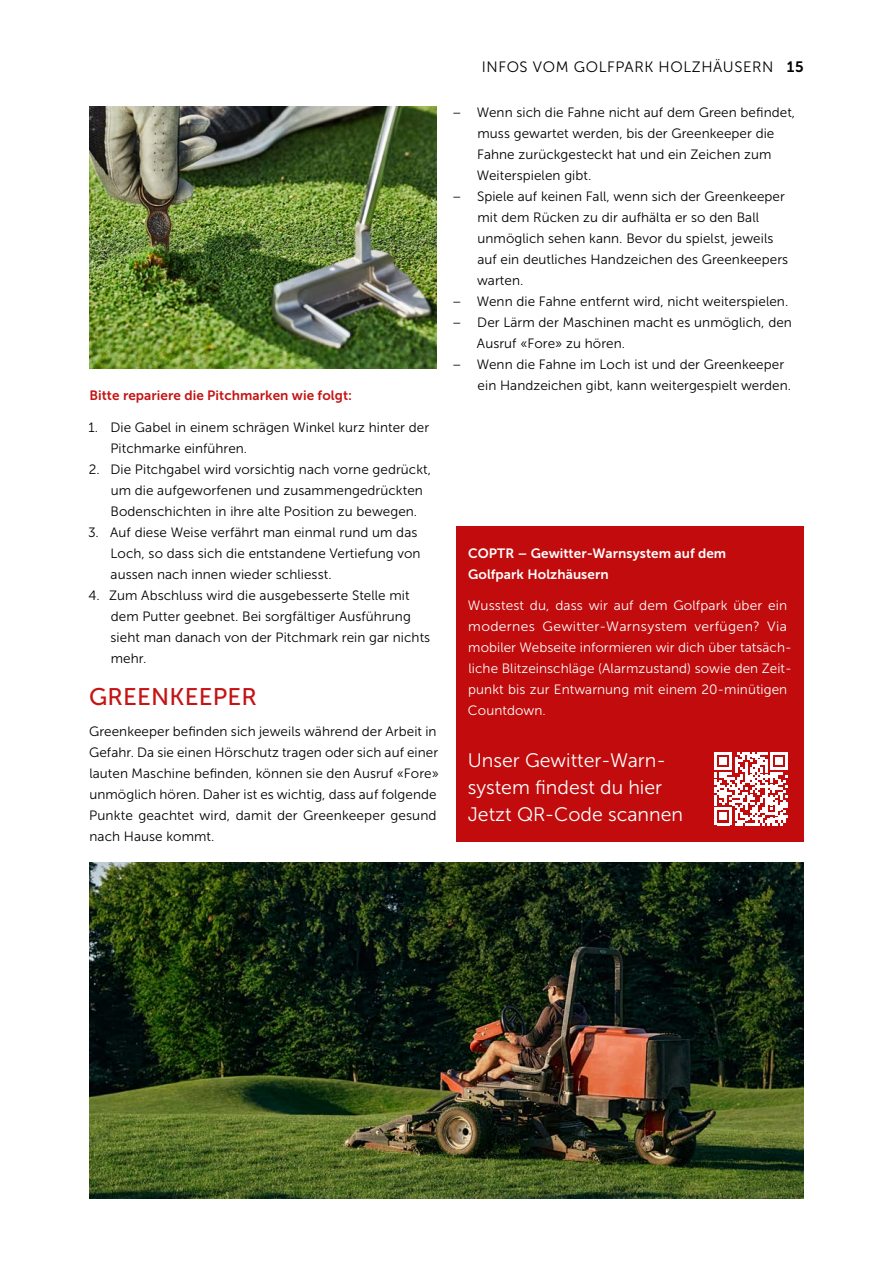
<style>
.page{position:relative;width:893px;height:1263px;background:#fff}
.page>*{position:absolute;margin:0;border:0;box-sizing:border-box;transform-origin:0 0}
.t1{font:24px "Museo Sans 500";letter-spacing:.01em;color:#c51415}
.t2{font:19.5px/27px "Museo Sans 300";color:#fff}
.t3{font:15px "Museo Sans 300";color:#000}
.t4{font:15px "Museo Sans 700";color:#000}
.t5{font:13.5px/21px "Museo Sans 300";letter-spacing:.005em;color:#000}
.t6{font:13.5px/21px "Museo Sans 300";letter-spacing:.005em;color:#fff}
.t7{font:13.5px/21px "Museo Sans 700";letter-spacing:.005em;color:#fff}
.t8{font:13.5px "Museo Sans 700";letter-spacing:.005em;color:#c51415}
</style>
<div class="page">
<img style="left:89px;top:862px;width:715px;height:336px">
<img style="left:89px;top:107px;width:348px;height:261px">
<div style="left:456px;top:526px;width:348px;height:315px;background:#c10b0c"></div>
<svg style="left:714px;top:752px;width:74px;height:73px"></svg>
<p class="t8" style="left:89px;top:388px;width:264px">Bitte repariere die Pitchmarken wie folgt:</p>
<p class="t5" style="left:110px;top:416px;width:320px;text-indent:-22px">1. Die Gabel in einem schrägen Winkel kurz hinter der<br>Pitchmarke einführen.</p>
<p class="t5" style="left:110px;top:459px;width:322px;text-indent:-22px">2. Die Pitchgabel wird vorsichtig nach vorne gedrückt, um die aufgeworfenen und zusammengedrückten<br>Bodenschichten in ihre alte Position zu bewegen.</p>
<p class="t5" style="left:110px;top:522px;width:311px;text-indent:-22px">3. Auf diese Weise verfährt man einmal rund um das<br>Loch, so dass sich die entstandene Vertiefung von aussen nach innen wieder schliesst.</p>
<p class="t5" style="left:111px;top:585px;width:321px;text-indent:-22px">4. Zum Abschluss wird die ausgebesserte Stelle mit dem Putter geebnet. Bei sorgfältiger Ausführung sieht man danach von der Pitchmark rein gar nichts mehr.</p>
<h1 class="t1" style="left:89px;top:683px;width:169px">GREENKEEPER</h1>
<p class="t5" style="left:89px;top:721px;width:351px">Greenkeeper befinden sich jeweils während der Arbeit in Gefahr. Da sie einen Hörschutz tragen oder sich auf einer lauten Maschine befinden, können sie den Ausruf «Fore» unmöglich hören. Daher ist es wichtig, dass auf folgende Punkte geachtet wird, damit der Greenkeeper gesund nach Hause kommt.</p>
<p class="t3" style="left:482px;top:59px;width:16px">Infos</p>
<p class="t3" style="left:533px;top:59px;width:13px">vom</p>
<p class="t3" style="left:574px;top:59px;width:23px">Golfpark</p>
<p class="t3" style="left:659px;top:59px;width:22px">Holzhäusern</p>
<p class="t4" style="left:787px;top:59px;width:18px">15</p>
<p class="t5" style="left:477px;top:101px;width:320px;text-indent:-25px">– Wenn sich die Fahne nicht auf dem Green befindet, muss gewartet werden, bis der Greenkeeper die Fahne zurückgesteckt hat und ein Zeichen zum Weiterspielen gibt.</p>
<p class="t5" style="left:477px;top:186px;width:313px;text-indent:-25px">– Spiele auf keinen Fall, wenn sich der Greenkeeper mit dem Rücken zu dir aufhälta er so den Ball unmöglich sehen kann. Bevor du spielst, jeweils auf ein deutliches Handzeichen des Greenkeepers warten.</p>
<p class="t5" style="left:452px;top:291px;width:338px">– Wenn die Fahne entfernt wird, nicht weiterspielen.</p>
<p class="t5" style="left:477px;top:312px;width:316px;text-indent:-25px">– Der Lärm der Maschinen macht es unmöglich, den<br>Ausruf «Fore» zu hören.</p>
<p class="t5" style="left:478px;top:354px;width:315px;text-indent:-26px">– Wenn die Fahne im Loch ist und der Greenkeeper ein Handzeichen gibt, kann weitergespielt werden.</p>
<p class="t7" style="left:468px;top:542px;width:260px">COPTR – Gewitter-Warnsystem auf dem<br>Golfpark Holzhäusern</p>
<p class="t6" style="left:468px;top:595px;width:325px">Wusstest du, dass wir auf dem Golfpark über ein modernes Gewitter-Warnsystem verfügen? Via mobiler Webseite informieren wir dich über tatsäch&shy;liche Blitzeinschläge (Alarmzustand) sowie den Zeit&shy;punkt bis zur Entwarnung mit einem 20-minütigen Countdown.</p>
<h2 class="t2" style="left:468px;top:746px;width:217px">Unser Gewitter-Warn&shy;system findest du hier<br>Jetzt QR-Code scannen</h2>
</div>
